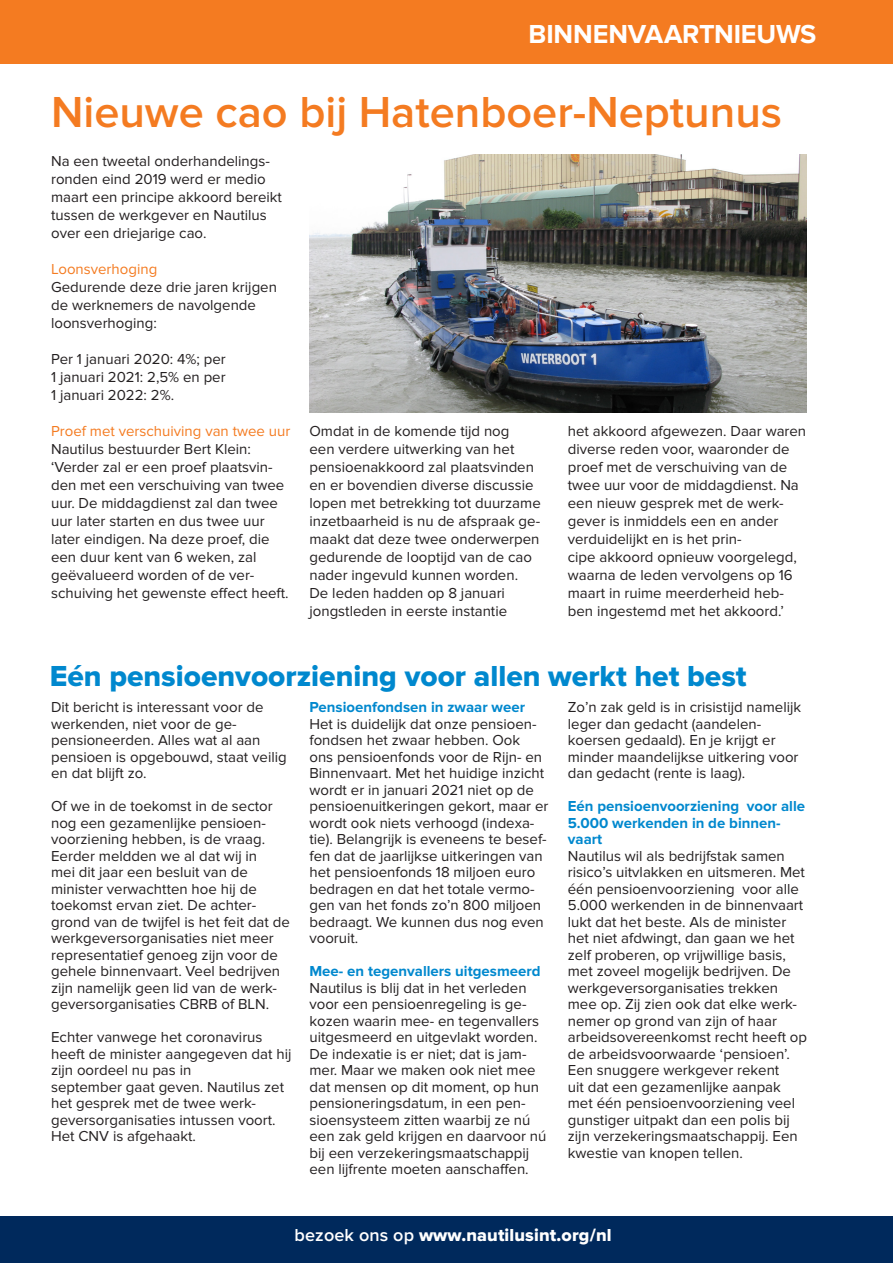
<style>
.page{position:relative;width:893px;height:1263px;background:#fff}
.page>*{position:absolute;margin:0;border:0;box-sizing:border-box;transform-origin:0 0}
.t1{font:600 45px "Proxima Nova";color:#f47b21}
.t2{font:30px "Proxima Nova Extrabld";color:#0088ce}
.t3{font:700 27px "Proxima Nova";letter-spacing:-.005em;color:#fff}
.t4{font:18px "Proxima Nova Extrabld";letter-spacing:.01em;color:#fff}
.t5{font:15px/16.5px "Proxima Nova";color:#231f20}
.t6{font:700 15px/16.5px "Proxima Nova";color:#0088ce}
.t7{font:15px "Proxima Nova";color:#f47b21}
.s1{font-family:"Proxima Nova";font-weight:600}
</style>
<div class="page">
<div style="left:0;top:0;width:893px;height:64px;background:#f47b21"></div>
<div style="left:0;top:1216px;width:893px;height:47px;background:#00295c"></div>
<img style="left:309px;top:154px;width:498px;height:258px">
<p class="t3" style="left:529px;top:18px;width:289px">BINNENVAARTNIEUWS</p>
<p class="t1" style="left:51px;top:86px;width:732px">Nieuwe cao bij Hatenboer-Neptunus</p>
<p class="t5" style="left:51px;top:152px;width:232px;line-height:18px">Na een tweetal onderhandelings&shy;ronden eind 2019 werd er medio maart een principe akkoord bereikt tussen de werkgever en Nautilus over een driejarige cao.</p>
<p class="t7" style="left:51px;top:260px;width:108px">Loonsverhoging</p>
<p class="t5" style="left:51px;top:278px;width:227px;line-height:18px">Gedurende deze drie jaren krijgen de werknemers de navolgende loonsverhoging:</p>
<p class="t5" style="left:51px;top:351px;width:176px">Per 1 januari 2020: 4%; per</p>
<p class="t5" style="left:51px;top:369px;width:176px">1 januari 2021: 2,5% en per</p>
<p class="t5" style="left:51px;top:387px;width:125px">1 januari 2022: 2%.</p>
<p class="t7" style="left:51px;top:422px;width:241px">Proef met verschuiving van twee uur</p>
<p class="t5" style="left:51px;top:440px;width:235px;line-height:18px">Nautilus bestuurder Bert Klein: ‘Verder zal er een proef plaatsvin&shy;den met een verschuiving van twee uur. De middagdienst zal dan twee uur later starten en dus twee uur</p>
<p class="t5" style="left:51px;top:530px;width:220px;line-height:18px">later eindigen. Na deze proef, die een duur kent van 6 weken, zal geëvalueerd worden of de ver-</p>
<p class="t5" style="left:51px;top:585px;width:239px">schuiving het gewenste effect heeft.</p>
<p class="t5" style="left:309px;top:422px;width:233px;line-height:18px">Omdat in de komende tijd nog<br>een verdere uitwerking van het pensioenakkoord zal plaatsvinden en er bovendien diverse discussie lopen met betrekking tot duurzame inzetbaarheid is nu de afspraak ge&shy;maakt dat deze twee onderwerpen gedurende de looptijd van de cao nader ingevuld kunnen worden.<br>De leden hadden op 8 januari</p>
<p class="t5" style="left:309px;top:603px;width:199px">jongstleden in eerste instantie</p>
<p class="t5" style="left:568px;top:422px;width:240px;line-height:18px">het akkoord afgewezen. Daar waren diverse reden voor, waaronder de proef met de verschuiving van de twee uur voor de middagdienst. Na een nieuw gesprek met de werk&shy;gever is inmiddels een en ander verduidelijkt en is het prin-</p>
<p class="t5" style="left:568px;top:548px;width:230px;line-height:18px">cipe akkoord opnieuw voorgelegd, waarna de leden vervolgens op 16 maart in ruime meerderheid heb&shy;ben ingestemd met het akkoord.’</p>
<p class="t2" style="left:50px;top:658px;width:698px">Eén pensioenvoorziening voor allen werkt het best</p>
<p class="t5" style="left:51px;top:699px;width:237px">Dit bericht is interessant voor de werkenden, niet voor de ge&shy;pensioneerden. Alles wat al aan pensioen is opgebouwd, staat veilig en dat blijft zo.</p>
<p class="t5" style="left:51px;top:798px;width:240px">Of we in de toekomst in de sector nog een gezamenlijke pensioen&shy;voorziening hebben, is de vraag.<br>Eerder meldden we al dat wij in<br>mei dit jaar een besluit van de minister verwachtten hoe hij de toekomst ervan ziet. De achter&shy;grond van de twijfel is het feit dat de werkgeversorganisaties niet meer representatief genoeg zijn voor de gehele binnenvaart. Veel bedrijven zijn namelijk geen lid van de werk&shy;geversorganisaties CBRB of BLN.</p>
<p class="t5" style="left:51px;top:1029px;width:242px">Echter vanwege het coronavirus heeft de minister aangegeven dat hij zijn oordeel nu pas in</p>
<p class="t5" style="left:51px;top:1078px;width:234px">september gaat geven. Nautilus zet het gesprek met de twee werk&shy;geversorganisaties intussen voort.<br>Het CNV is afgehaakt.</p>
<p class="t6" style="left:309px;top:699px;width:217px">Pensioenfondsen in zwaar weer</p>
<p class="t5" style="left:309px;top:715px;width:240px">Het is duidelijk dat onze pensioen&shy;fondsen het zwaar hebben. Ook<br>ons pensioenfonds voor de Rijn- en<br>Binnenvaart. Met het huidige inzicht wordt er in januari 2021 niet op de pensioenuitkeringen gekort, maar er wordt ook niets verhoogd (indexa&shy;tie). Belangrijk is eveneens te besef&shy;fen dat de jaarlijkse uitkeringen van het pensioenfonds 18 miljoen euro bedragen en dat het totale vermo&shy;gen van het fonds zo’n 800 miljoen bedraagt. We kunnen dus nog even vooruit.</p>
<p class="t6" style="left:309px;top:963px;width:233px">Mee- en tegenvallers uitgesmeerd</p>
<p class="t5" style="left:309px;top:979px;width:238px">Nautilus is blij dat in het verleden voor een pensioenregeling is ge&shy;kozen waarin mee- en tegenvallers uitgesmeerd en uitgevlakt worden.<br>De indexatie is er niet; dat is jam&shy;mer. Maar we maken ook niet mee dat mensen op dit moment, op hun pensioneringsdatum, in een pen&shy;sioensysteem zitten waarbij ze nú een zak geld krijgen en daarvoor nú bij een verzekeringsmaatschappij een lijfrente moeten aanschaffen.</p>
<p class="t5" style="left:568px;top:699px;width:235px">Zo’n zak geld is in crisistijd namelijk leger dan gedacht (aandelen&shy;koersen gedaald). En je krijgt er minder maandelijkse uitkering voor dan gedacht (rente is laag).</p>
<p class="t6" style="left:568px;top:798px;width:239px">Eén pensioenvoorziening voor alle<br>5.000 werkenden in de binnen&shy;vaart</p>
<p class="t5" style="left:568px;top:847px;width:241px">Nautilus wil als bedrijfstak samen risico’s uitvlakken en uitsmeren. Met één pensioenvoorziening voor alle 5.000 werkenden in de binnenvaart lukt dat het beste. Als de minister het niet afdwingt, dan gaan we het zelf proberen, op vrijwillige basis, met zoveel mogelijk bedrijven. De werkgeversorganisaties trekken mee op. Zij zien ook dat elke werk&shy;nemer op grond van zijn of haar arbeidsovereenkomst recht heeft op de arbeidsvoorwaarde ‘pensioen’.<br>Een snuggere werkgever rekent<br>uit dat een gezamenlijke aanpak met één pensioenvoorziening veel gunstiger uitpakt dan een polis bij zijn verzekeringsmaatschappij. Een kwestie van knopen tellen.</p>
<p class="t4" style="left:294px;top:1224px;width:319px"><span class="s1">bezoek ons op</span> www.nautilusint.org/nl</p>
</div>
